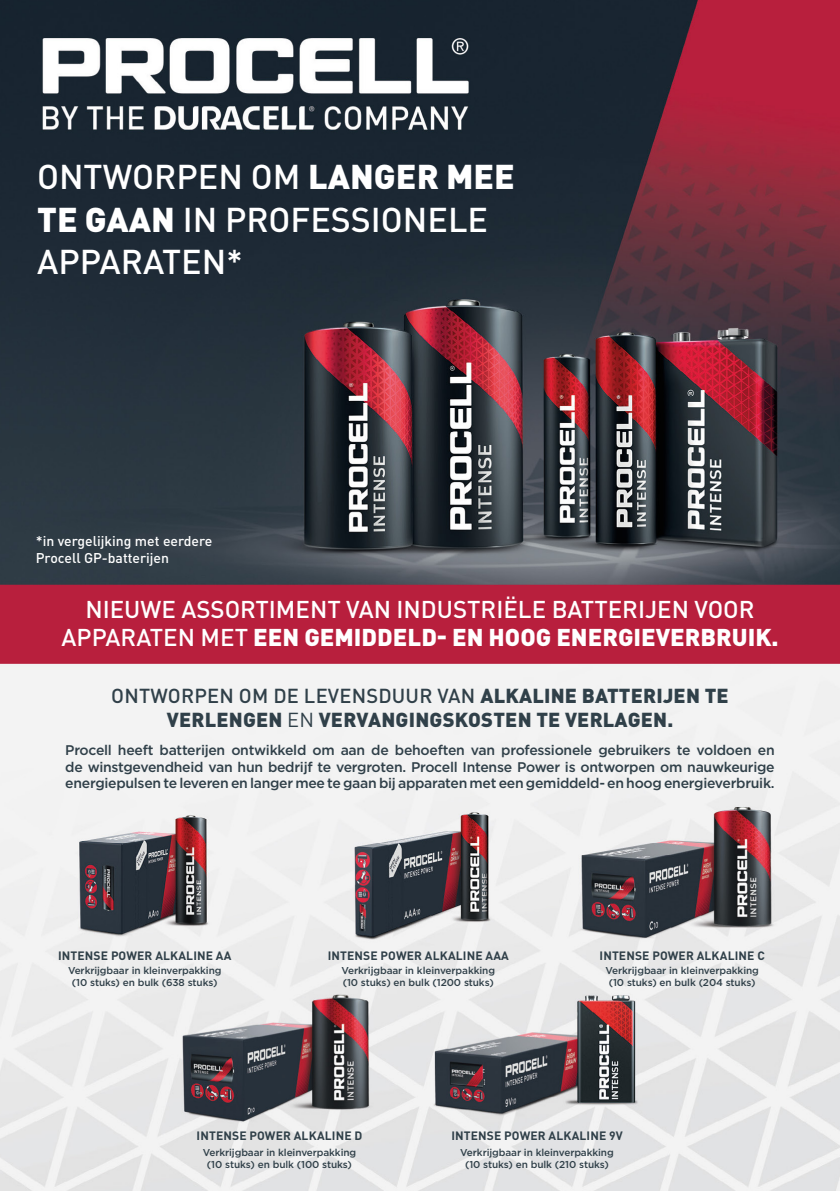
<style>
.page{position:relative;width:840px;height:1191px;background:#fff}
.page>*{position:absolute;margin:0;border:0;box-sizing:border-box;transform-origin:0 0}
.t1{font:500 34px/42.6px "DINOT";color:#fff}
.t2{font:500 24px/28px "DINOT";color:#fff;text-align:center}
.t3{font:900 20px/24px "DINOT";letter-spacing:.01em;color:#304049;text-align:center}
.t4{font:500 14px/16.8px "Gotham";letter-spacing:-.02em;color:#304049;text-align:justify}
.t5{font:500 14px/16.8px "DINOT";color:#fff}
.t6{font:700 12px "DINOT";letter-spacing:.01em;color:#304049}
.t7{font:500 10px/12px "Gotham";letter-spacing:-.01em;color:#304049;text-align:center}
.s1{font-weight:900}
.s2{font-weight:500}
.s3{font-weight:400}
</style>
<div class="page">
<img style="left:0;top:0;width:839px;height:1191px">
<h1 class="t1" style="left:37px;top:153px;width:479px">ONTWORPEN OM <span class="s1">LANGER MEE<br>TE GAAN</span> IN PROFESSIONELE<br>APPARATEN*</h1>
<h3 class="t5" style="left:36px;top:531px;width:178px">*in vergelijking met eerdere<br>Procell GP-batterijen</h3>
<h2 class="t2" style="left:61px;top:594px;width:718px">NIEUWE ASSORTIMENT VAN INDUSTRIËLE BATTERIJEN VOOR<br>APPARATEN MET <span class="s1">EEN GEMIDDELD- EN HOOG ENERGIEVERBRUIK.</span></h2>
<h3 class="t3" style="left:111px;top:682px;width:618px"><span class="s2">ONTWORPEN OM DE LEVENSDUUR VAN</span> ALKALINE BATTERIJEN TE<br>VERLENGEN <span class="s3">EN</span> VERVANGINGSKOSTEN TE VERLAGEN.</h3>
<p class="t4" style="left:65px;top:741px;width:710px">Procell heeft batterijen ontwikkeld om aan de behoeften van professionele gebruikers te voldoen en de winstgevendheid van hun bedrijf te vergroten. Procell Intense Power is ontworpen om nauwkeurige energiepulsen te leveren en langer mee te gaan bij apparaten met een gemiddeld- en hoog energieverbruik.</p>
<p class="t6" style="left:58px;top:946px;width:175px">INTENSE POWER ALKALINE AA</p>
<p class="t6" style="left:327px;top:946px;width:182px">INTENSE POWER ALKALINE AAA</p>
<p class="t6" style="left:599px;top:946px;width:167px">INTENSE POWER ALKALINE C</p>
<p class="t7" style="left:68px;top:964px;width:155px">Verkrijgbaar in kleinverpakking (10 stuks) en bulk (638 stuks)</p>
<p class="t7" style="left:341px;top:964px;width:155px;text-align:left">Verkrijgbaar in kleinverpakking (10 stuks) en bulk (1200 stuks)</p>
<p class="t7" style="left:605px;top:964px;width:155px">Verkrijgbaar in kleinverpakking (10 stuks) en bulk (204 stuks)</p>
<p class="t6" style="left:196px;top:1126px;width:167px">INTENSE POWER ALKALINE D</p>
<p class="t6" style="left:451px;top:1126px;width:173px">INTENSE POWER ALKALINE 9V</p>
<p class="t7" style="left:203px;top:1145px;width:155px">Verkrijgbaar in kleinverpakking (10 stuks) en bulk (100 stuks)</p>
<p class="t7" style="left:460px;top:1145px;width:155px">Verkrijgbaar in kleinverpakking (10 stuks) en bulk (210 stuks)</p>
</div>
